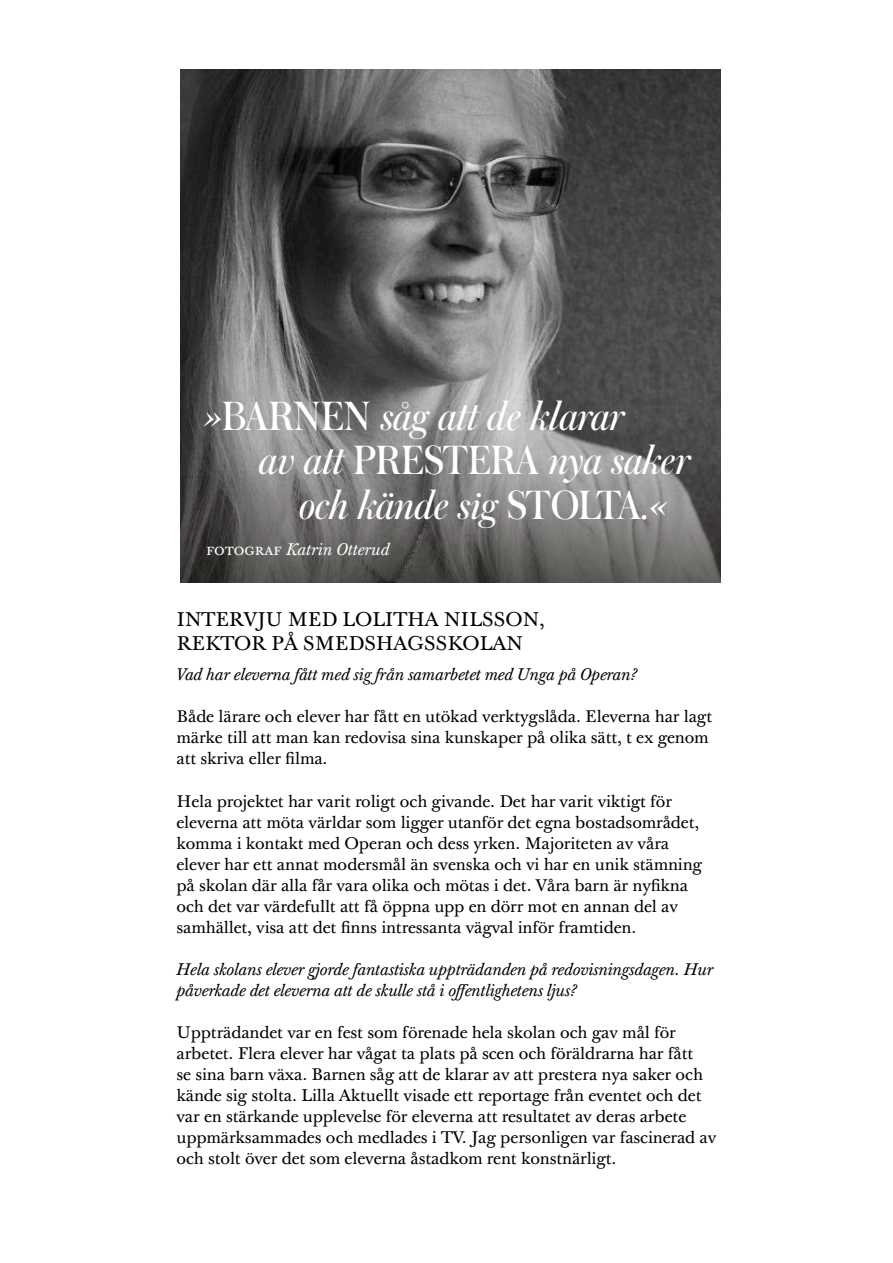
<style>
.page{position:relative;width:893px;height:1263px;background:#fff}
.page>*{position:absolute;margin:0;border:0;box-sizing:border-box;transform-origin:0 0}
.t1{font:italic 42.9px "Operan";color:#fff}
.t2{font:19.5px/24px "Baskerville 10 Pro";letter-spacing:-.01em;color:#000}
.t3{font:16.5px/21px "Baskerville 10 Pro";letter-spacing:-.01em;color:#000}
.t4{font:italic 16.5px/21px "Baskerville 10 Pro";letter-spacing:-.01em;color:#000}
.t5{font:italic 16.5px "Baskerville 10 Pro";color:#fff}
.s1{font-style:normal}
</style>
<div class="page">
<img style="left:180px;top:70px;width:540px;height:512px">
<h1 class="t1" style="left:205px;top:387px;width:421px">»<span class="s1">BARNEN</span> såg att de klarar</h1>
<h1 class="t1" style="left:259px;top:431px;width:433px">av att <span class="s1">PRESTERA</span> nya saker</h1>
<h1 class="t1" style="left:299px;top:475px;width:369px">och kände sig <span class="s1">STOLTA</span>.«</h1>
<p class="t5" style="left:206px;top:538px;width:185px"><span class="s1">fotograf</span> Katrin Otterud</p>
<p class="t2" style="left:176px;top:609px;width:370px">INTERVJU MED LOLITHA NILSSON,<br>REKTOR PÅ SMEDSHAGSSKOLAN</p>
<p class="t4" style="left:176px;top:665px;width:462px">Vad har eleverna fått med sig från samarbetet med Unga på Operan?</p>
<p class="t3" style="left:176px;top:707px;width:537px">Både lärare och elever har fått en utökad verktygslåda. Eleverna har lagt märke till att man kan redovisa sina kunskaper på olika sätt, t ex genom att skriva eller filma.</p>
<p class="t3" style="left:176px;top:791px;width:527px">Hela projektet har varit roligt och givande. Det har varit viktigt för eleverna att möta världar som ligger utanför det egna bostadsområdet, komma i kontakt med Operan och dess yrken. Majoriteten av våra elever har ett annat modersmål än svenska och vi har en unik stämning på skolan där alla får vara olika och mötas i det. Våra barn är nyfikna och det var värdefullt att få öppna upp en dörr mot en annan del av samhället, visa att det finns intressanta vägval inför framtiden.</p>
<p class="t4" style="left:176px;top:959px;width:539px">Hela skolans elever gjorde fantastiska uppträdanden på redovisningsdagen. Hur påverkade det eleverna att de skulle stå i offentlighetens ljus?</p>
<p class="t3" style="left:176px;top:1022px;width:541px">Uppträdandet var en fest som förenade hela skolan och gav mål för arbetet. Flera elever har vågat ta plats på scen och föräldrarna har fått<br>se sina barn växa. Barnen såg att de klarar av att prestera nya saker och kände sig stolta. Lilla Aktuellt visade ett reportage från eventet och det var en stärkande upplevelse för eleverna att resultatet av deras arbete uppmärksammades och medlades i TV. Jag personligen var fascinerad av och stolt över det som eleverna åstadkom rent konstnärligt.</p>
</div>
